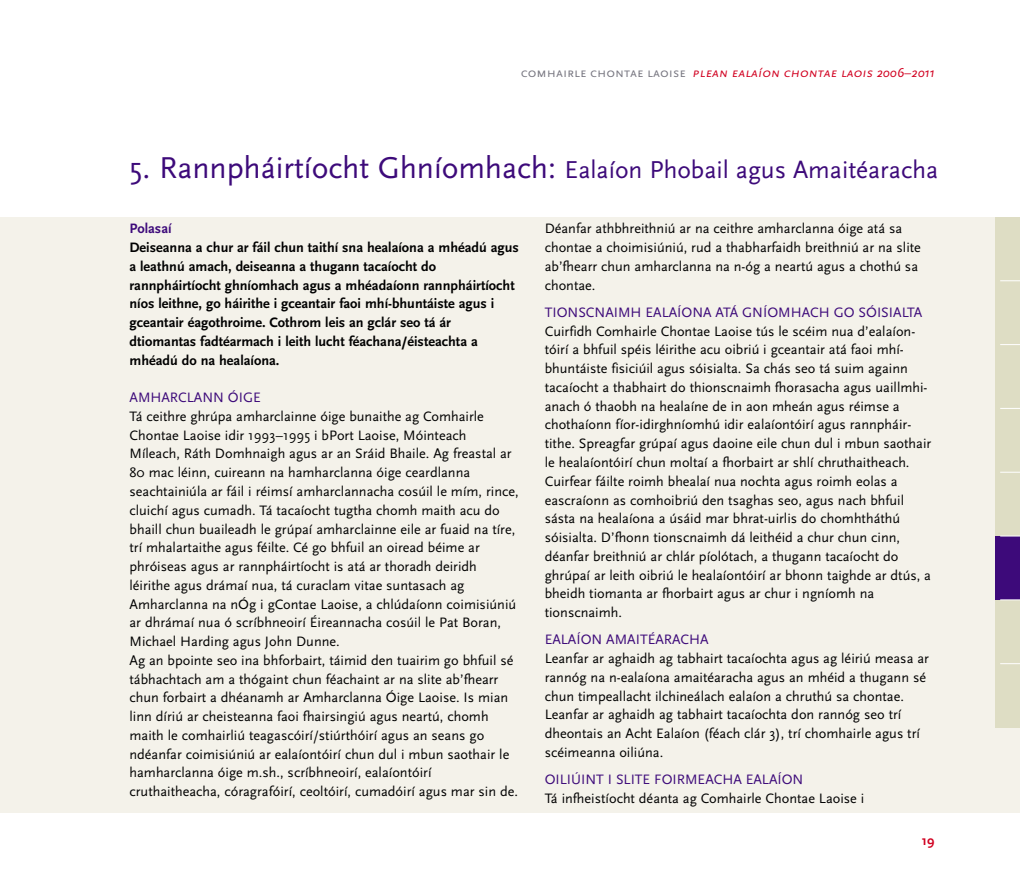
<style>
.page{position:relative;width:1020px;height:893px;background:#fff}
.page>*{position:absolute;margin:0;border:0;box-sizing:border-box;transform-origin:0 0}
.t1{font:25.5px "Scala Sans";color:#3d0a7a}
.t2{font:14.25px/18.8px "Scala Sans";color:#000}
.t3{font:700 14.25px/18.8px "Scala Sans";color:#000}
.t4{font:14.25px "Scala Sans";color:#3d0a7a}
.t5{font:700 14.25px "Scala Sans";color:#3d0a7a}
.t6{font:italic 13.5px "Scala Sans Caps";color:#d10020}
.t7{font:700 13.5px "Scala Sans";color:#d10020}
.s1{font-style:normal;color:#787781}
.s2{font-family:"Scala Sans"}
.s3{font-size:31.5px}
</style>
<div class="page">
<div style="left:0;top:217px;width:1020px;height:595px;background:#f4f2ea"></div>
<div style="left:995px;top:281px;width:25px;height:63px;background:#deddc4"></div>
<div style="left:995px;top:217px;width:25px;height:64px;background:#deddc4"></div>
<div style="left:995px;top:344px;width:25px;height:64px;background:#deddc4"></div>
<div style="left:995px;top:408px;width:25px;height:64px;background:#deddc4"></div>
<div style="left:995px;top:472px;width:25px;height:64px;background:#deddc4"></div>
<div style="left:995px;top:536px;width:25px;height:64px;background:#3d0a7a"></div>
<div style="left:995px;top:600px;width:25px;height:63px;background:#deddc4"></div>
<div style="left:995px;top:663px;width:25px;height:64px;background:#deddc4"></div>
<svg style="left:1000px;top:280px;width:20px;height:1px"></svg>
<svg style="left:1000px;top:344px;width:20px;height:1px"></svg>
<svg style="left:1000px;top:408px;width:20px;height:1px"></svg>
<svg style="left:1000px;top:472px;width:20px;height:1px"></svg>
<svg style="left:1000px;top:535px;width:20px;height:1px"></svg>
<svg style="left:1000px;top:599px;width:20px;height:1px"></svg>
<svg style="left:1000px;top:663px;width:20px;height:1px"></svg>
<p class="t6" style="left:521px;top:64px;width:415px"><span class="s1">comhairle chontae laoise</span> plean ealaíon chontae laois <span class="s2">2006–2011</span></p>
<h1 class="t1" style="left:130px;top:160px;width:810px"><span class="s3">5. Rannpháirtíocht Ghníomhach:</span> Ealaíon Phobail agus Amaitéaracha</h1>
<p class="t5" style="left:130px;top:223px;width:44px">Polasaí</p>
<p class="t3" style="left:130px;top:239px;width:391px">Deiseanna a chur ar fáil chun taithí sna healaíona a mhéadú agus a leathnú amach, deiseanna a thugann tacaíocht do rannpháirtíocht ghníomhach agus a mhéadaíonn rannpháirtíocht níos leithne, go háirithe i gceantair faoi mhí-bhuntáiste agus i gceantair éagothroime. Cothrom leis an gclár seo tá ár dtiomantas fadtéarmach i leith lucht féachana/éisteachta a mhéadú do na healaíona.</p>
<p class="t4" style="left:130px;top:392px;width:133px">AMHARCLANN ÓIGE</p>
<p class="t2" style="left:130px;top:408px;width:391px">Tá ceithre ghrúpa amharclainne óige bunaithe ag Comhairle Chontae Laoise idir 1993–1995 i bPort Laoise, Móinteach Míleach, Ráth Domhnaigh agus ar an Sráid Bhaile. Ag freastal ar 80 mac léinn, cuireann na hamharclanna óige ceardlanna seachtainiúla ar fáil i réimsí amharclannacha cosúil le mím, rince, cluichí agus cumadh. Tá tacaíocht tugtha chomh maith acu do bhaill chun buaileadh le grúpaí amharclainne eile ar fuaid na tíre, trí mhalartaithe agus féilte. Cé go bhfuil an oiread béime ar phróiseas agus ar rannpháirtíocht is atá ar thoradh deiridh léirithe agus drámaí nua, tá curaclam vitae suntasach ag Amharclanna na nÓg i gContae Laoise, a chlúdaíonn coimisiúniú ar dhrámaí nua ó scríbhneoirí Éireannacha cosúil le Pat Boran, Michael Harding agus John Dunne.<br>Ag an bpointe seo ina bhforbairt, táimid den tuairim go bhfuil sé tábhachtach am a thógaint chun féachaint ar na slite ab’fhearr chun forbairt a dhéanamh ar Amharclanna Óige Laoise. Is mian linn díriú ar cheisteanna faoi fhairsingiú agus neartú, chomh maith le comhairliú teagascóirí/stiúrthóirí agus an seans go ndéanfar coimisiúniú ar ealaíontóirí chun dul i mbun saothair le hamharclanna óige m.sh., scríbhneoirí, ealaíontóirí cruthaitheacha, córagrafóirí, ceoltóirí, cumadóirí agus mar sin de.</p>
<p class="t2" style="left:545px;top:221px;width:378px">Déanfar athbhreithniú ar na ceithre amharclanna óige atá sa chontae a choimisiúniú, rud a thabharfaidh breithniú ar na slite ab’fhearr chun amharclanna na n-óg a neartú agus a chothú sa chontae.</p>
<p class="t4" style="left:545px;top:307px;width:379px">TIONSCNAIMH EALAÍONA ATÁ GNÍOMHACH GO SÓISIALTA</p>
<p class="t2" style="left:545px;top:323px;width:388px">Cuirfidh Comhairle Chontae Laoise tús le scéim nua d’ealaíon&shy;tóirí a bhfuil spéis léirithe acu oibriú i gceantair atá faoi mhí&shy;bhuntáiste fisiciúil agus sóisialta. Sa chás seo tá suim againn tacaíocht a thabhairt do thionscnaimh fhorasacha agus uaillmhi&shy;anach ó thaobh na healaíne de in aon mheán agus réimse a chothaíonn fíor-idirghníomhú idir ealaíontóirí agus rannpháir&shy;tithe. Spreagfar grúpaí agus daoine eile chun dul i mbun saothair le healaíontóirí chun moltaí a fhorbairt ar shlí chruthaitheach.<br>Cuirfear fáilte roimh bhealaí nua nochta agus roimh eolas a eascraíonn as comhoibriú den tsaghas seo, agus nach bhfuil sásta na healaíona a úsáid mar bhrat-uirlis do chomhtháthú sóisialta. D’fhonn tionscnaimh dá leithéid a chur chun cinn, déanfar breithniú ar chlár píolótach, a thugann tacaíocht do ghrúpaí ar leith oibriú le healaíontóirí ar bhonn taighde ar dtús, a bheidh tiomanta ar fhorbairt agus ar chur i ngníomh na tionscnaimh.</p>
<p class="t4" style="left:545px;top:634px;width:166px">EALAÍON AMAITÉARACHA</p>
<p class="t2" style="left:545px;top:651px;width:386px">Leanfar ar aghaidh ag tabhairt tacaíochta agus ag léiriú measa ar rannóg na n-ealaíona amaitéaracha agus an mhéid a thugann sé chun timpeallacht ilchineálach ealaíon a chruthú sa chontae.<br>Leanfar ar aghaidh ag tabhairt tacaíochta don rannóg seo trí dheontais an Acht Ealaíon (féach clár 3), trí chomhairle agus trí scéimeanna oiliúna.</p>
<p class="t4" style="left:545px;top:774px;width:260px">OILIÚINT I SLITE FOIRMEACHA EALAÍON</p>
<p class="t2" style="left:545px;top:790px;width:321px">Tá infheistíocht déanta ag Comhairle Chontae Laoise i</p>
<p class="t7" style="left:922px;top:835px;width:14px">19</p>
</div>
